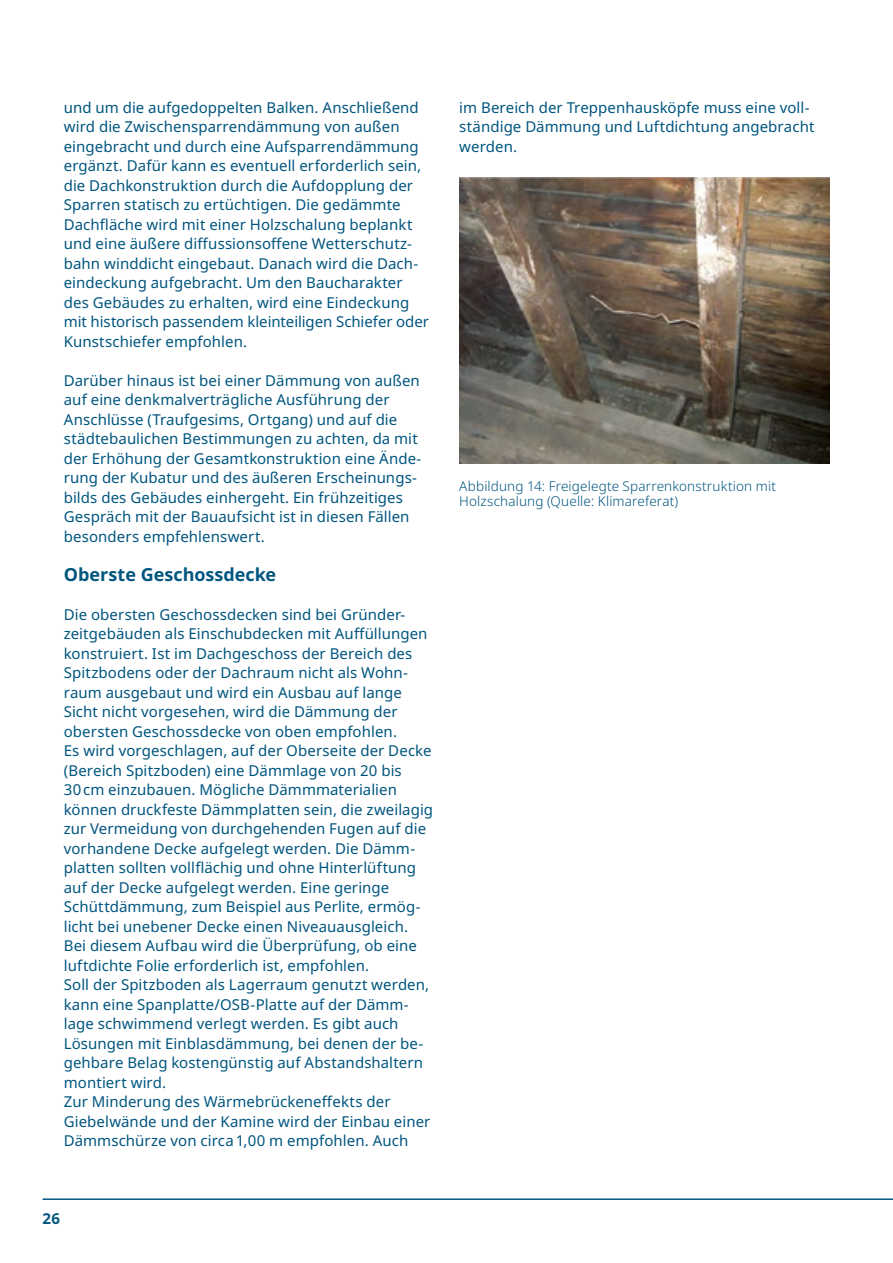
<style>
.page{position:relative;width:893px;height:1263px;background:#fff}
.page>*{position:absolute;margin:0;border:0;box-sizing:border-box;transform-origin:0 0}
.t1{font:700 18px "Noto Sans";color:#00557f}
.t2{font:15px/19.5px "Noto Sans";letter-spacing:.005em;color:#00557f}
.t3{font:700 15px "Noto Sans";color:#00557f}
.t4{font:300 13.5px/15px "Noto Sans";letter-spacing:.01em;color:#00557f}
</style>
<div class="page">
<hr style="left:43px;top:1198px;width:850px;height:2px;background:#00557f">
<img style="left:459px;top:177px;width:370px;height:287px">
<p class="t2" style="left:64px;top:98px;width:367px">und um die aufgedoppelten Balken. Anschließend wird die Zwischensparrendämmung von außen eingebracht und durch eine Aufsparrendämmung ergänzt. Dafür kann es eventuell erforderlich sein, die Dachkonstruktion durch die Aufdopplung der Sparren statisch zu ertüchtigen. Die gedämmte Dachfläche wird mit einer Holzschalung beplankt und eine äußere diffussionsoffene Wetterschutz&shy;bahn winddicht eingebaut. Danach wird die Dach&shy;eindeckung aufgebracht. Um den Baucharakter des Gebäudes zu erhalten, wird eine Eindeckung mit historisch passendem kleinteiligen Schiefer oder Kunstschiefer empfohlen.</p>
<p class="t2" style="left:64px;top:371px;width:359px">Darüber hinaus ist bei einer Dämmung von außen auf eine denkmalverträgliche Ausführung der Anschlüsse (Traufgesims, Ortgang) und auf die städtebaulichen Bestimmungen zu achten, da mit der Erhöhung der Gesamtkonstruktion eine Ände&shy;rung der Kubatur und des äußeren Erscheinungs&shy;bilds des Gebäudes einhergeht. Ein frühzeitiges Gespräch mit der Bauaufsicht ist in diesen Fällen besonders empfehlenswert.</p>
<h3 class="t1" style="left:64px;top:561px;width:214px">Oberste Geschossdecke</h3>
<p class="t2" style="left:64px;top:605px;width:371px">Die obersten Geschossdecken sind bei Gründer&shy;zeitgebäuden als Einschubdecken mit Auffüllungen konstruiert. Ist im Dachgeschoss der Bereich des Spitzbodens oder der Dachraum nicht als Wohn&shy;raum ausgebaut und wird ein Ausbau auf lange Sicht nicht vorgesehen, wird die Dämmung der obersten Geschossdecke von oben empfohlen.<br>Es wird vorgeschlagen, auf der Oberseite der Decke (Bereich Spitzboden) eine Dämmlage von 20 bis 30cm einzubauen. Mögliche Dämmmaterialien können druckfeste Dämmplatten sein, die zweilagig zur Vermeidung von durchgehenden Fugen auf die vorhandene Decke aufgelegt werden. Die Dämm&shy;platten sollten vollflächig und ohne Hinterlüftung auf der Decke aufgelegt werden. Eine geringe Schüttdämmung, zum Beispiel aus Perlite, ermög&shy;licht bei unebener Decke einen Niveauausgleich.<br>Bei diesem Aufbau wird die Überprüfung, ob eine luftdichte Folie erforderlich ist, empfohlen.<br>Soll der Spitzboden als Lagerraum genutzt werden, kann eine Spanplatte/OSB-Platte auf der Dämm&shy;lage schwimmend verlegt werden. Es gibt auch Lösungen mit Einblasdämmung, bei denen der be&shy;gehbare Belag kostengünstig auf Abstandshaltern montiert wird.</p>
<p class="t2" style="left:64px;top:1092px;width:368px">Zur Minderung des Wärmebrückeneffekts der<br>Giebelwände und der Kamine wird der Einbau einer<br>Dämmschürze von circa1,00 m empfohlen. Auch</p>
<p class="t3" style="left:43px;top:1208px;width:19px">26</p>
<p class="t2" style="left:459px;top:98px;width:357px">im Bereich der Treppenhausköpfe muss eine voll&shy;ständige Dämmung und Luftdichtung angebracht werden.</p>
<p class="t4" style="left:459px;top:479px;width:318px">Abbildung 14: Freigelegte Sparrenkonstruktion mit<br>Holzschalung (Quelle: Klimareferat)</p>
</div>
